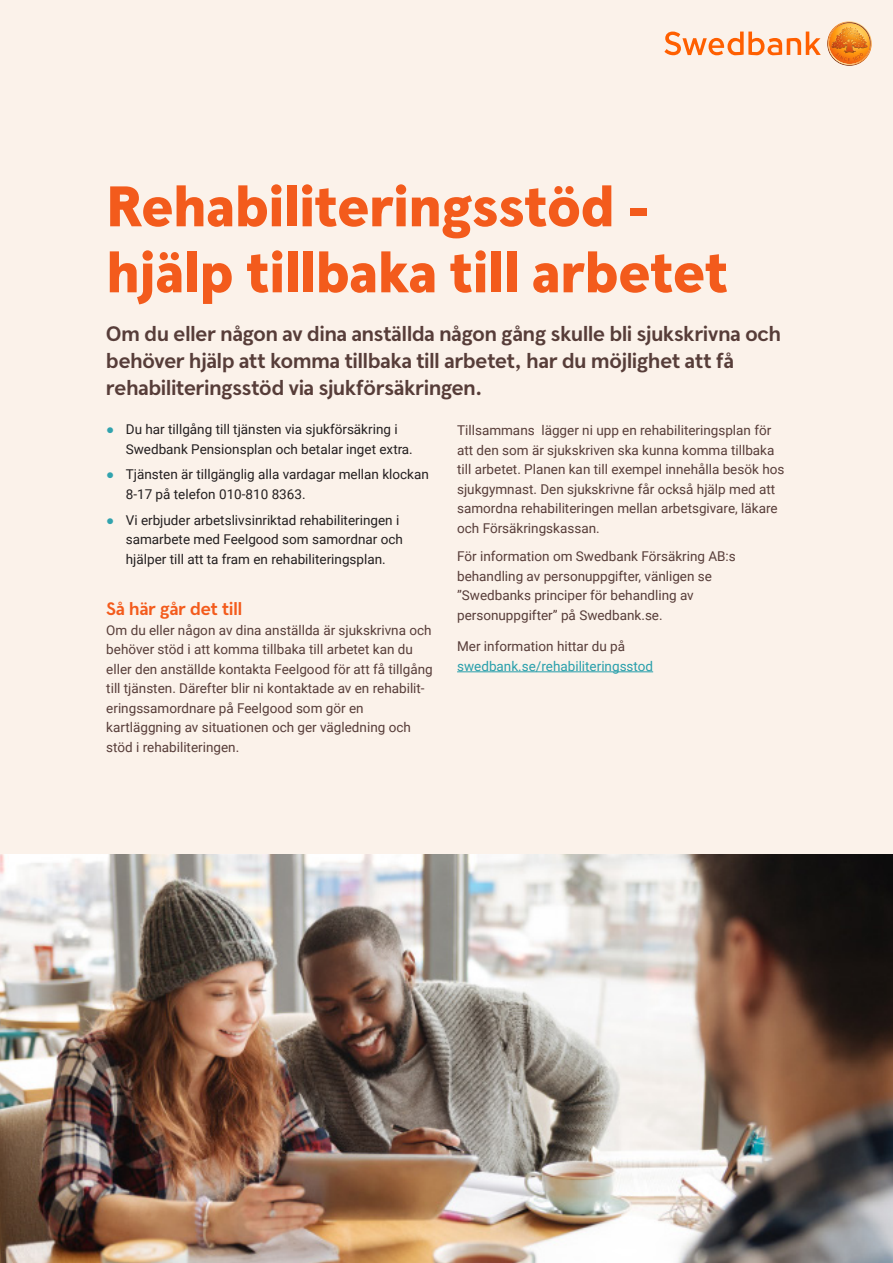
<style>
.page{position:relative;width:893px;height:1263px;background:#fbf2ea}
.page>*{position:absolute;margin:0;border:0;box-sizing:border-box;transform-origin:0 0}
.Swedbank_Sans_Bold_5{font:900 57px "Swedbank Headline";letter-spacing:-.005em;color:#f35b1c}
.Swedbank_Sans_Bold_5-2{font:700 21px/27px "Swedbank Headline";color:#573d39}
.t1{font:700 18px "Swedbank Headline";color:#f35b1c}
.t2{font:13.5px/19.5px "Roboto";color:#573d39}
.t3{font:13.5px/19.5px "Roboto";color:#231f20}
.t4{font:13.5px/19.5px "Roboto";color:#289fab}
.s1{font-family:"Arial";color:#31a3ae}
.s2{color:#573d39}
</style>
<div class="page">
<svg style="left:664px;top:32px;width:157px;height:23px"></svg>
<svg style="left:827px;top:21px;width:45px;height:45px"></svg>
<hr style="left:457px;top:671px;width:196px;height:1px;background:#289fab">
<img style="left:0;top:855px;width:893px;height:408px">
<p class="Swedbank_Sans_Bold_5" style="left:106px;top:171px;width:544px">Rehabiliteringsstöd -</p>
<p class="Swedbank_Sans_Bold_5" style="left:106px;top:237px;width:623px">hjälp tillbaka till arbetet</p>
<p class="Swedbank_Sans_Bold_5-2" style="left:106px;top:321px;width:676px">Om du eller någon av dina anställda någon gång skulle bli sjukskrivna och behöver hjälp att komma tillbaka till arbetet, har du möjlighet att få rehabiliteringsstöd via sjukförsäkringen.</p>
<p class="t3" style="left:126px;top:419px;width:289px;text-indent:-20px"><span class="s1">●</span> Du har tillgång till tjänsten via sjukförsäkring i<br>Swedbank Pensionsplan och betalar inget extra.</p>
<p class="t3" style="left:126px;top:464px;width:305px;text-indent:-20px"><span class="s1">●</span> Tjänsten är tillgänglig alla vardagar mellan klockan<br>8-17 på telefon 010-810 8363.</p>
<p class="t3" style="left:126px;top:510px;width:279px;text-indent:-20px"><span class="s1">●</span> Vi erbjuder arbetslivsinriktad rehabiliteringen i samarbete med Feelgood som samordnar och hjälper till att ta fram en rehabiliteringsplan.</p>
<p class="t1" style="left:106px;top:598px;width:137px">Så här går det till</p>
<p class="t2" style="left:106px;top:620px;width:328px">Om du eller någon av dina anställda är sjukskrivna och behöver stöd i att komma tillbaka till arbetet kan du eller den anställde kontakta Feelgood för att få tillgång till tjänsten. Därefter blir ni kontaktade av en rehabilit&shy;eringssamordnare på Feelgood som gör en kartläggning av situationen och ger vägledning och stöd i rehabiliteringen.</p>
<p class="t2" style="left:457px;top:420px;width:329px">Tillsammans lägger ni upp en rehabiliteringsplan för att den som är sjukskriven ska kunna komma tillbaka till arbetet. Planen kan till exempel innehålla besök hos sjukgymnast. Den sjukskrivne får också hjälp med att samordna rehabiliteringen mellan arbetsgivare, läkare och Försäkringskassan.</p>
<p class="t2" style="left:457px;top:546px;width:280px">För information om Swedbank Försäkring AB:s behandling av personuppgifter, vänligen se ”Swedbanks principer för behandling av personuppgifter” på Swedbank.se.</p>
<p class="t4" style="left:457px;top:636px;width:198px"><span class="s2">Mer information hittar du på </span>swedbank.se/rehabiliteringsstod</p>
</div>
